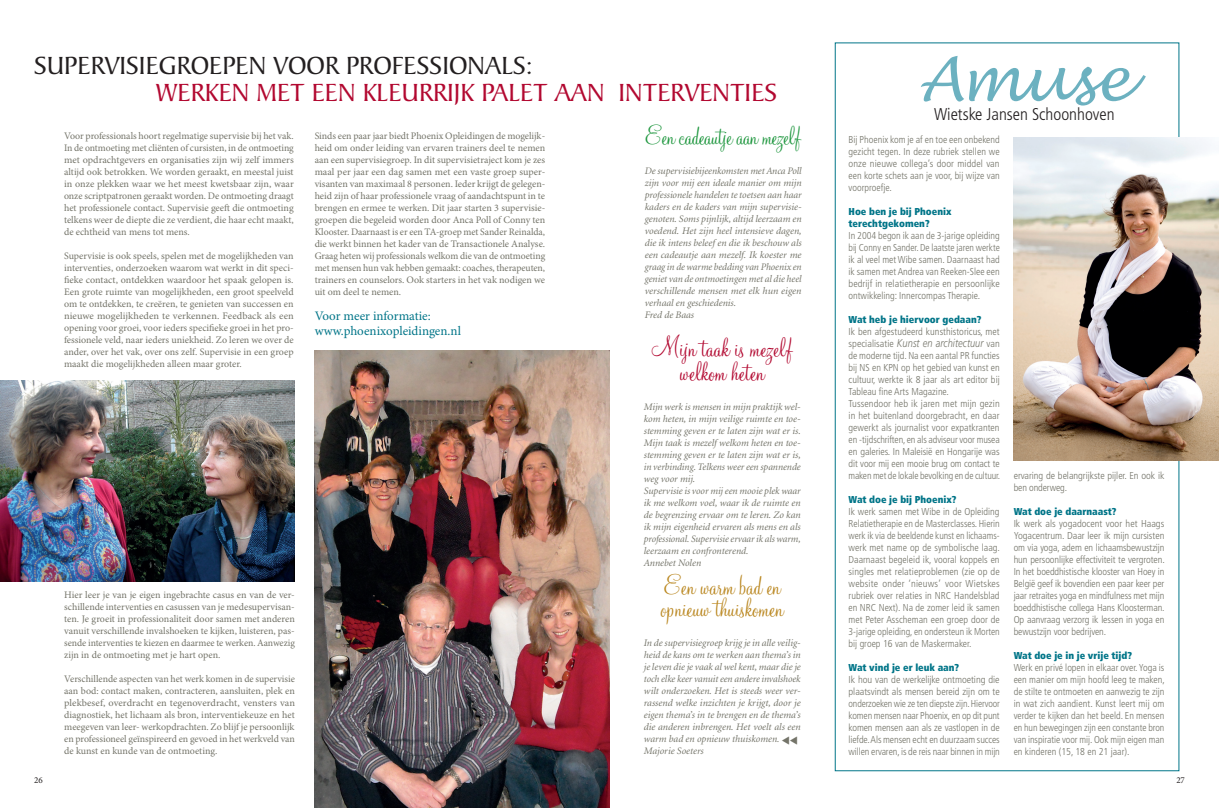
<style>
.page{position:relative;width:1219px;height:808px;background:#fff}
.page>*{position:absolute;margin:0;border:0;box-sizing:border-box;transform-origin:0 0}
.t1{font:italic 60px "Lucida Handwriting";color:#6cb1c0}
.t2{font:30px/22px "Monterey BT";color:#ba8720}
.t3{font:30px/24px "Monterey BT";letter-spacing:.005em;color:#b20830;text-align:center}
.t4{font:29px "Monterey BT";letter-spacing:-.01em;color:#1f973f}
.t5{font:26.6px "Baker Signet BT";color:#b20830}
.t6{font:26.6px "Baker Signet BT";color:#231f20}
.t7{font:300 condensed 17px "Frutiger LT Std";color:#231f20}
.t8{font:13px/15px "Minion Pro";color:#007588}
.t9{font:italic 300 11.2px "Frutiger LT Std";letter-spacing:.005em;color:#747469;scale:.82 1}
.t10{font:10px/12px "Minion Pro";color:#747469;text-align:justify}
.t11{font:300 condensed 10px/12px "Frutiger LT Std";color:#747469;text-align:justify}
.t12{font:italic 10px/12px "Minion";color:#747469}
.t13{font:900 condensed 10px/12px "Frutiger LT Std";color:#007588}
.t14{font:9px "Minion Pro";color:#231f20}
.s1{font-style:normal;font-stretch:condensed;font-size:10px}
</style>
<div class="page">
<img style="left:1014px;top:137px;width:205px;height:324px">
<img style="left:0;top:381px;width:295px;height:201px">
<img style="left:315px;top:350px;width:294px;height:458px">
<h3 class="t6" style="left:34px;top:50px;width:500px">SUPERVISIEGROEPEN VOOR PROFESSIONALS:</h3>
<h3 class="t5" style="left:156px;top:76px;width:623px">WERKEN MET EEN KLEURRIJK PALET AAN INTERVENTIES</h3>
<h3 class="t4" style="left:645px;top:119px;width:157px">Een cadeautje aan mezelf</h3>
<p class="t12" style="left:644px;top:165px;width:158px">De supervisiebijeenkomsten met Anca Poll zijn voor mij een ideale manier om mijn professionele handelen te toetsen aan haar kaders en de kaders van mijn supervisie&shy;genoten. Soms pijnlijk, altijd leerzaam en voedend. Het zijn heel intensieve dagen, die ik intens beleef en die ik beschouw als een cadeautje aan mezelf. Ik koester me graag in de warme bedding van Phoenix en geniet van de ontmoetingen met al die heel verschillende mensen met elk hun eigen verhaal en geschiedenis.<br>Fred de Baas</p>
<h2 class="t3" style="left:651px;top:335px;width:142px">Mijn taak is mezelf welkom heten</h2>
<p class="t12" style="left:643px;top:401px;width:158px">Mijn werk is mensen in mijn praktijk wel&shy;kom heten, in mijn veilige ruimte en toe&shy;stemming geven er te laten zijn wat er is.<br>Mijn taak is mezelf welkom heten en toe&shy;stemming geven er te laten zijn wat er is, in verbinding. Telkens weer een spannende weg voor mij.<br>Supervisie is voor mij een mooie plek waar ik me welkom voel, waar ik de ruimte en de begrenzing ervaar om te leren. Zo kan ik mijn eigenheid ervaren als mens en als professional. Supervisie ervaar ik als warm, leerzaam en confronterend.<br>Annebet Nolen</p>
<h2 class="t2" style="left:661px;top:574px;width:124px">Een warm bad en opnieuw thuiskomen</h2>
<p class="t12" style="left:643px;top:637px;width:158px">In de supervisiegroep krijg je in alle veilig&shy;heid de kans om te werken aan thema’s in je leven die je vaak al wel kent, maar die je toch elke keer vanuit een andere invalshoek wilt onderzoeken. Het is steeds weer ver&shy;rassend welke inzichten je krijgt, door je eigen thema’s in te brengen en de thema’s die anderen inbrengen. Het voelt als een warm bad en opnieuw thuiskomen.<br>Majorie Soeters</p>
<p class="t10" style="left:64px;top:130px;width:231px">Voor professionals hoort regelmatige supervisie bij het vak.<br>In de ontmoeting met cliënten of cursisten, in de ontmoeting met opdrachtgevers en organisaties zijn wij zelf immers altijd ook betrokken. We worden geraakt, en meestal juist in onze plekken waar we het meest kwetsbaar zijn, waar onze scriptpatronen geraakt worden. De ontmoeting draagt het professionele contact. Supervisie geeft die ontmoeting telkens weer de diepte die ze verdient, die haar echt maakt, de echtheid van mens tot mens.</p>
<p class="t10" style="left:64px;top:250px;width:231px">Supervisie is ook speels, spelen met de mogelijkheden van interventies, onderzoeken waarom wat werkt in dit speci&shy;fieke contact, ontdekken waardoor het spaak gelopen is.<br>Een grote ruimte van mogelijkheden, een groot speelveld om te ontdekken, te creëren, te genieten van successen en nieuwe mogelijkheden te verkennen. Feedback als een opening voor groei, voor ieders specifieke groei in het pro&shy;fessionele veld, naar ieders uniekheid. Zo leren we over de ander, over het vak, over ons zelf. Supervisie in een groep maakt die mogelijkheden alleen maar groter.</p>
<p class="t10" style="left:315px;top:130px;width:232px">Sinds een paar jaar biedt Phoenix Opleidingen de mogelijk&shy;heid om onder leiding van ervaren trainers deel te nemen aan een supervisiegroep. In dit supervisietraject kom je zes maal per jaar een dag samen met een vaste groep super&shy;visanten van maximaal 8 personen. Ieder krijgt de gelegen&shy;heid zijn of haar professionele vraag of aandachtspunt in te brengen en ermee te werken. Dit jaar starten 3 supervisie&shy;groepen die begeleid worden door Anca Poll of Conny ten Klooster. Daarnaast is er een TA-groep met Sander Reinalda, die werkt binnen het kader van de Transactionele Analyse.<br>Graag heten wij professionals welkom die van de ontmoeting met mensen hun vak hebben gemaakt: coaches, therapeuten, trainers en counselors. Ook starters in het vak nodigen we uit om deel te nemen.</p>
<h3 class="t8" style="left:315px;top:309px;width:148px">Voor meer informatie: www.phoenixopleidingen.nl</h3>
<p class="t10" style="left:64px;top:590px;width:232px">Hier leer je van je eigen ingebrachte casus en van de ver&shy;schillende interventies en casussen van je medesupervisan&shy;ten. Je groeit in professionaliteit door samen met anderen vanuit verschillende invalshoeken te kijken, luisteren, pas&shy;sende interventies te kiezen en daarmee te werken. Aanwezig zijn in de ontmoeting met je hart open.</p>
<p class="t10" style="left:64px;top:674px;width:232px">Verschillende aspecten van het werk komen in de supervisie aan bod: contact maken, contracteren, aansluiten, plek en plekbesef, overdracht en tegenoverdracht, vensters van diagnostiek, het lichaam als bron, interventiekeuze en het meegeven van leer- werkopdrachten. Zo blijf je persoonlijk en professioneel geïnspireerd en gevoed in het werkveld van de kunst en kunde van de ontmoeting.</p>
<h1 class="t1" style="left:919px;top:43px;width:213px">Amuse</h1>
<h3 class="t7" style="left:934px;top:105px;width:182px">Wietske Jansen Schoonhoven</h3>
<p class="t11" style="left:849px;top:134px;width:153px">Bij Phoenix kom je af en toe een onbekend gezicht tegen. In deze rubriek stellen we onze nieuwe collega’s door middel van een korte schets aan je voor, bij wijze van voorproefje.</p>
<p class="t13" style="left:849px;top:205px;width:104px">Hoe ben je bij Phoenix terechtgekomen?</p>
<p class="t11" style="left:849px;top:230px;width:153px">In 2004 begon ik aan de 3-jarige opleiding bij Conny en Sander. De laatste jaren werkte ik al veel met Wibe samen. Daarnaast had ik samen met Andrea van Reeken-Slee een bedrijf in relatietherapie en persoonlijke ontwikkeling: Innercompas Therapie.</p>
<p class="t13" style="left:849px;top:313px;width:134px">Wat heb je hiervoor gedaan?</p>
<p class="t11" style="left:849px;top:326px;width:153px">Ik ben afgestudeerd kunsthistoricus, met</p>
<p class="t9" style="left:849px;top:337px;width:186px"><span class="s1">specialisatie</span> Kunst en architectuur <span class="s1">van</span></p>
<p class="t11" style="left:849px;top:350px;width:153px;text-align:left">de moderne tijd. Na een aantal PR functies bij NS en KPN op het gebied van kunst en cultuur, werkte ik 8 jaar als art editor bij Tableau fine Arts Magazine.<br>Tussendoor heb ik jaren met mijn gezin in het buitenland doorgebracht, en daar gewerkt als journalist voor expatkranten en -tijdschriften, en als adviseur voor musea en galeries. In Maleisië en Hongarije was dit voor mij een mooie brug om contact te maken met de lokale bevolking en de cultuur.</p>
<p class="t13" style="left:849px;top:493px;width:109px">Wat doe je bij Phoenix?</p>
<p class="t11" style="left:849px;top:506px;width:153px">Ik werk samen met Wibe in de Opleiding Relatietherapie en de Masterclasses. Hierin werk ik via de beeldende kunst en lichaams&shy;werk met name op de symbolische laag.<br>Daarnaast begeleid ik, vooral koppels en singles met relatieproblemen (zie op de website onder ‘nieuws’ voor Wietskes rubriek over relaties in NRC Handelsblad en NRC Next). Na de zomer leid ik samen met Peter Asscheman een groep door de 3-jarige opleiding, en ondersteun ik Morten bij groep 16 van de Maskermaker.</p>
<p class="t13" style="left:849px;top:661px;width:112px">Wat vind je er leuk aan?</p>
<p class="t11" style="left:849px;top:674px;width:153px">Ik hou van de werkelijke ontmoeting die plaatsvindt als mensen bereid zijn om te onderzoeken wie ze ten diepste zijn. Hiervoor komen mensen naar Phoenix, en op dit punt komen mensen aan als ze vastlopen in de liefde. Als mensen echt en duurzaam succes willen ervaren, is de reis naar binnen in mijn</p>
<p class="t11" style="left:1014px;top:469px;width:152px">ervaring de belangrijkste pijler. En ook ik ben onderweg.</p>
<p class="t13" style="left:1014px;top:505px;width:104px">Wat doe je daarnaast?</p>
<p class="t11" style="left:1014px;top:517px;width:153px">Ik werk als yogadocent voor het Haags Yogacentrum. Daar leer ik mijn cursisten om via yoga, adem en lichaamsbewustzijn hun persoonlijke effectiviteit te vergroten.<br>In het boeddhistische klooster van Hoey in België geef ik bovendien een paar keer per jaar retraites yoga en mindfulness met mijn boeddhistische collega Hans Kloosterman.<br>Op aanvraag verzorg ik lessen in yoga en bewustzijn voor bedrijven.</p>
<p class="t13" style="left:1014px;top:649px;width:120px">Wat doe je in je vrije tijd?</p>
<p class="t11" style="left:1014px;top:661px;width:153px">Werk en privé lopen in elkaar over. Yoga is een manier om mijn hoofd leeg te maken, de stilte te ontmoeten en aanwezig te zijn in wat zich aandient. Kunst leert mij om verder te kijken dan het beeld. En mensen en hun bewegingen zijn een constante bron van inspiratie voor mij. Ook mijn eigen man en kinderen (15, 18 en 21 jaar).</p>
<p class="t14" style="left:34px;top:774px;width:10px">26</p>
<p class="t14" style="left:1176px;top:774px;width:10px">27</p>
</div>
